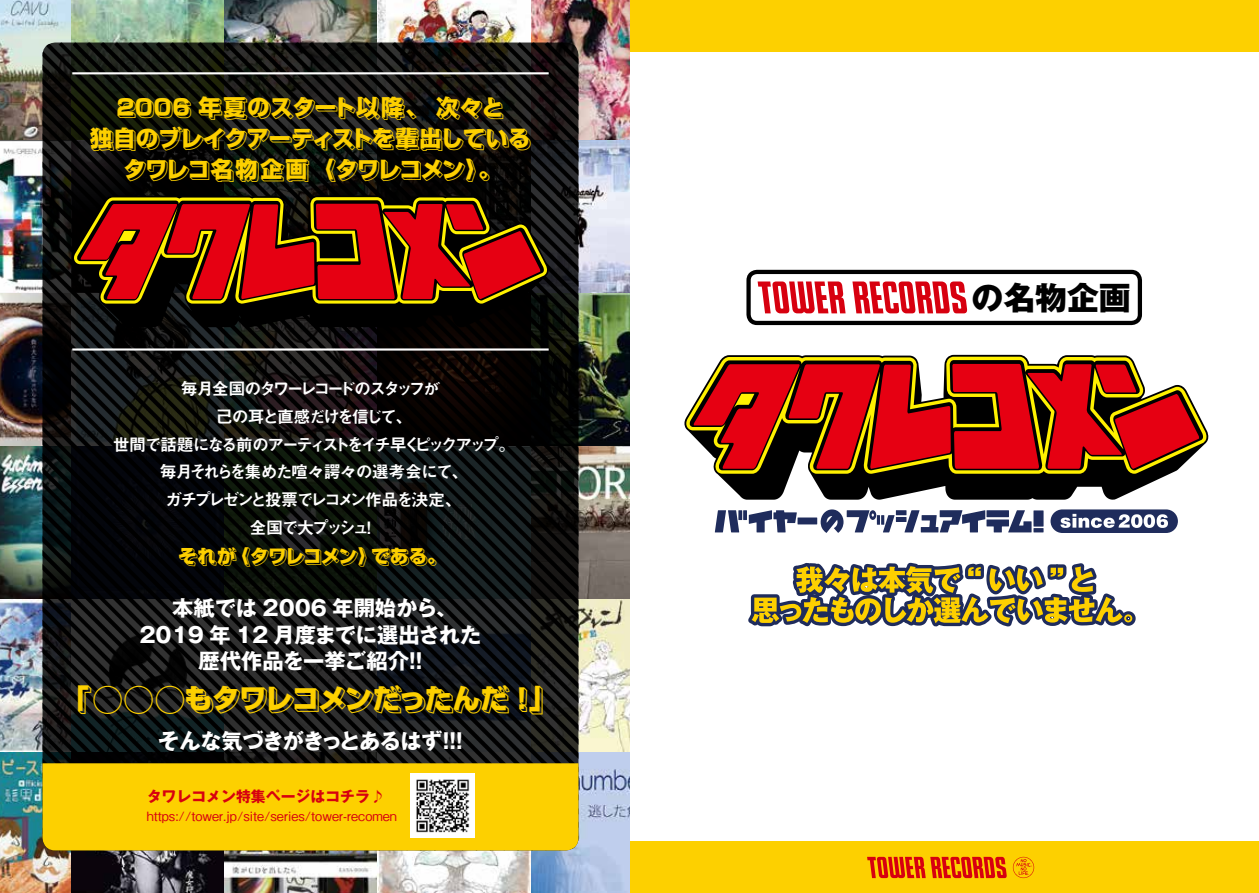
<style>
.page{position:relative;width:1259px;height:893px;background:#fff}
.page>*{position:absolute;margin:0;border:0;box-sizing:border-box;transform-origin:0 0}
.t1{font:31.95px "Shin Go Min Emboss";letter-spacing:-.16em;color:#fdd000}
.t2{font:800 31.95px "Gothic MB101 Pr 6 N";color:#000}
.t3{font:25.65px/30.8px "Shin Go Min Emboss";letter-spacing:-.13em;color:#fdd000;text-align:center}
.t4{font:700 21.3px "Gothic MB101 Pr 6 N";color:#fff}
.t5{font:21.3px "Shin Go Min Emboss";letter-spacing:-.15em;color:#fdd000}
.t6{font:700 21.3px "Gothic MB101 Pr 6 N";letter-spacing:-.03em;color:#fff}
.t7{font:16.95px "Midashi Go Pr 6 N MB31";letter-spacing:-.145em;color:#fff}
.t8{font:16.95px "Midashi Go Pr 6 N MB31";letter-spacing:-.17em;color:#fff}
.t9{font:16.95px "Midashi Go Pr 6 N MB31";letter-spacing:-.07em;color:#fff}
.t10{font:16.95px "Midashi Go Pr 6 N MB31";letter-spacing:-.185em;color:#fff}
.t11{font:700 14.85px "Gothic MB101 Pr 6 N";color:#d7000f}
.t12{font:500 12.75px "Gothic BBB Pr 6 N";color:#d7000f}
</style>
<div class="page">
<div style="left:629px;top:0;width:630px;height:51px;background:#fdd000"></div>
<div style="left:629px;top:842px;width:630px;height:51px;background:#fdd000"></div>
<svg style="left:867px;top:857px;width:140px;height:21px"></svg>
<svg style="left:1013px;top:857px;width:21px;height:21px"></svg>
<svg style="left:748px;top:562px;width:388px;height:65px"></svg>
<svg style="left:715px;top:510px;width:24px;height:22px"></svg>
<svg style="left:743px;top:510px;width:4px;height:10px"></svg>
<svg style="left:738px;top:510px;width:4px;height:10px"></svg>
<svg style="left:749px;top:510px;width:48px;height:22px"></svg>
<div style="left:797px;top:517px;width:20px;height:7px;background:#1f2c5c"></div>
<svg style="left:820px;top:509px;width:223px;height:24px"></svg>
<div style="left:1050px;top:509px;width:128px;height:24px;background:#1f2c5c;border-radius:12px"></div>
<svg style="left:1060px;top:514px;width:108px;height:14px"></svg>
<div style="left:746px;top:270px;width:396px;height:55px;border:4px solid #000;border-radius:9px"></div>
<svg style="left:852px;top:281px;width:115px;height:32px"></svg>
<svg style="left:757px;top:281px;width:88px;height:32px"></svg>
<img style="left:0;top:0;width:629px;height:893px">
<img style="left:43px;top:43px;width:535px;height:720px">
<svg style="left:72px;top:195px;width:477px;height:132px;background:#040404"></svg>
<svg style="left:74px;top:197px;width:473px;height:107px;background:#666004"></svg>
<svg style="left:77px;top:200px;width:467px;height:101px;background:#2e2a03"></svg>
<svg style="left:80px;top:204px;width:460px;height:95px;background:#a4180b"></svg>
<hr style="left:72px;top:72px;width:477px;height:2px;background:#fff">
<hr style="left:72px;top:348px;width:477px;height:3px;background:#fff">
<div style="left:43px;top:763px;width:535px;height:87px;background:#fdd000"></div>
<img style="left:410px;top:774px;width:64px;height:64px">
<svg style="left:684px;top:355px;width:525px;height:145px;fill:#000"></svg>
<svg style="left:686px;top:357px;width:521px;height:117px"></svg>
<svg style="left:689px;top:360px;width:514px;height:110px"></svg>
<svg style="left:693px;top:364px;width:506px;height:105px;background:#b72b1e"></svg>
<p class="t3" style="left:89px;top:91px;width:445px">2006 年夏のスタート以降、次々と<br>独自のブレイクアーティストを輩出しているタワレコ名物企画〈タワレコメン。〈</p>
<p class="t10" style="left:181px;top:375px;width:261px">毎月全国のタワーレコードのスタッフが</p>
<p class="t7" style="left:216px;top:403px;width:198px">己の耳と直感だけを信じて、</p>
<p class="t8" style="left:113px;top:431px;width:404px">世間で話題になる前のアーティストをイチ早くピックアップ。</p>
<p class="t9" style="left:160px;top:458px;width:310px">毎月それらを集めた喧々諤々の選考会にて、</p>
<p class="t7" style="left:165px;top:486px;width:298px">ガチプレゼンと投票でレコメン作品を決定、</p>
<p class="t7" style="left:361px;top:514px;width:19px">!</p>
<p class="t7" style="left:250px;top:514px;width:121px">全国で大プッシュ</p>
<p class="t5" style="left:230px;top:543px;width:150px">〈タワレコメン〉</p>
<p class="t5" style="left:178px;top:543px;width:61px">それが</p>
<p class="t5" style="left:371px;top:543px;width:79px">である。</p>
<p class="t4" style="left:172px;top:590px;width:287px">本紙では 2006 年開始から、</p>
<p class="t4" style="left:139px;top:617px;width:343px">2019 年 12 月度までに選出された</p>
<p class="t4" style="left:402px;top:643px;width:29px">!!</p>
<p class="t4" style="left:199px;top:643px;width:212px">歴代作品を一挙ご紹介</p>
<p class="t1" style="left:61px;top:680px;width:501px">「○○○もタワレコメンだったんだ「!</p>
<p class="t6" style="left:158px;top:723px;width:286px">そんな気づきがきっとあるはず</p>
<p class="t4" style="left:435px;top:723px;width:36px">!!!</p>
<p class="t11" style="left:147px;top:784px;width:240px">タワレコメン特集ページはコチラ♪</p>
<p class="t12" style="left:147px;top:806px;width:252px">https://tower j p. /site/series/tower-recomen</p>
<p class="t2" style="left:971px;top:271px;width:161px">の名物企画</p>
</div>
